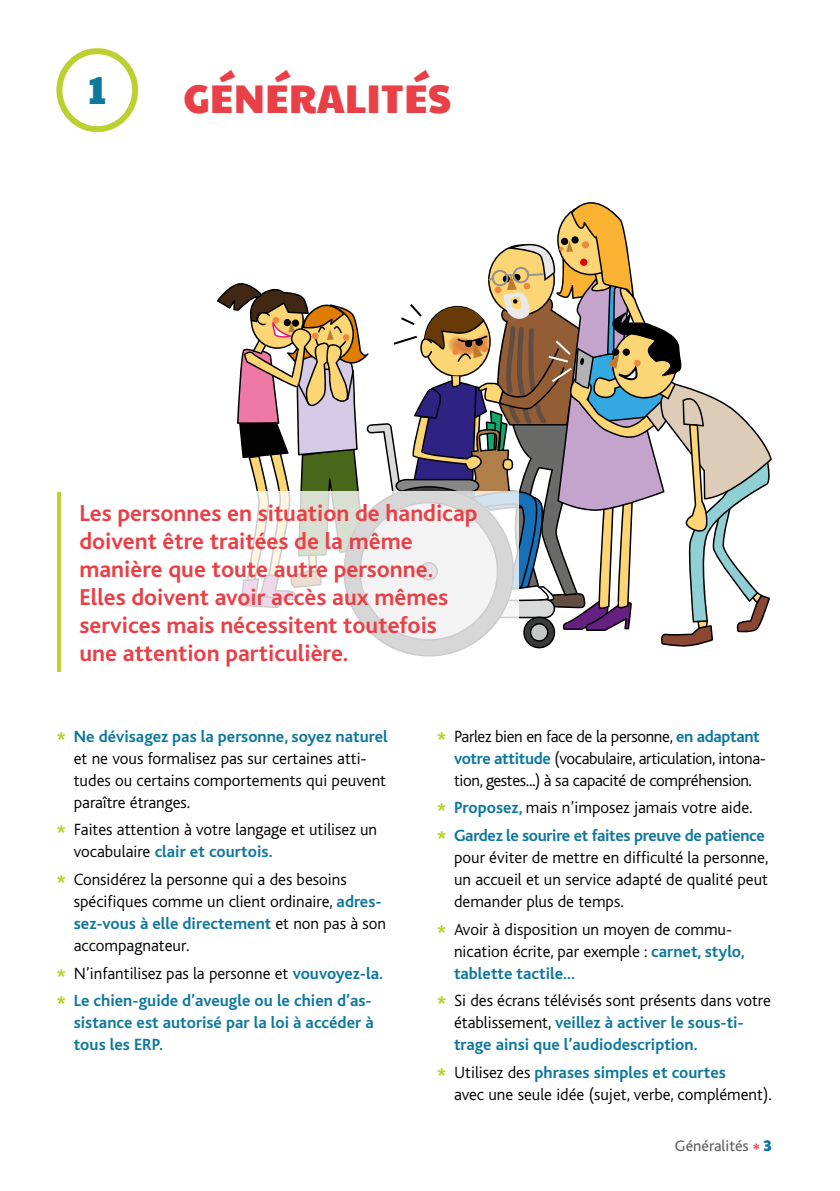
<style>
.page{position:relative;width:840px;height:1191px;background:#fff}
.page>*{position:absolute;margin:0;border:0;box-sizing:border-box;transform-origin:0 0}
.t1{font:40px "Paytone One";color:#e94047}
.t2{font:40px "Paytone One";color:#0f789d}
.t3{font:700 24px/28px "Bliss";color:#e94047}
.t4{font:300 17px/22px "Bliss";color:#000}
.t5{font:700 17px/22px "Bliss";color:#0f789d}
.t6{font:300 17px/22px "Bliss";letter-spacing:-.02em;color:#000}
.t7{font:700 17px/27.6px "Bliss";letter-spacing:-.02em;color:#0f789d}
.t8{font:16px "Bliss";color:#626261}
.s1{font-family:"Paytone One";font-weight:400;color:#bbd031}
.s2{font-weight:700;color:#0f789d}
.s3{font-weight:300;color:#000}
.s4{font-weight:700;color:#e94047}
.s5{font-family:"Paytone One";color:#0f789d}
</style>
<div class="page">
<svg style="left:217px;top:202px;width:554px;height:447px"></svg>
<div style="left:56px;top:48px;width:82px;height:84px;border:6px solid #bbd031;border-radius:50%"></div>
<svg style="left:217px;top:492px;width:301px;height:165px"></svg>
<hr style="left:57px;top:492px;width:4px;height:180px;background:#bbd031">
<h1 class="t2" style="left:88px;top:58px;width:20px">1</h1>
<h1 class="t1" style="left:183px;top:67px;width:269px">GÉNÉRALITÉS</h1>
<h2 class="t3" style="left:79px;top:500px;width:399px">Les personnes en situation de handicap doivent être traitées de la même manière que toute autre personne.<br>Elles doivent avoir accès aux mêmes services mais nécessitent toutefois une attention particulière.</h2>
<p class="t4" style="left:74px;top:725px;width:315px;text-indent:-17px"><span class="s1">*</span> <span class="s2">Ne dévisagez pas la personne, soyez naturel </span>et ne vous formalisez pas sur certaines atti&shy;tudes ou certains comportements qui peuvent paraître étranges.</p>
<p class="t4" style="left:74px;top:819px;width:305px;text-indent:-17px"><span class="s1">*</span> Faites attention à votre langage et utilisez un vocabulaire <span class="s2">clair et courtois.</span></p>
<p class="t4" style="left:74px;top:868px;width:313px;text-indent:-17px"><span class="s1">*</span> Considérez la personne qui a des besoins spécifiques comme un client ordinaire, <span class="s2">adres&shy;sez-vous à elle directement</span> et non pas à son accompagnateur.</p>
<p class="t5" style="left:57px;top:959px;width:327px;line-height:27.6px"><span class="s1">*</span> <span class="s3">N’infantilisez pas la personne et</span> vouvoyez-la. <span class="s1">*</span> Le chien-guide d’aveugle ou le chien d’as-</p>
<p class="t5" style="left:74px;top:1012px;width:301px">sistance est autorisé par la loi à accéder à tous les ERP.</p>
<p class="t6" style="left:454px;top:725px;width:313px;text-indent:-17px"><span class="s1">*</span> Parlez bien en face de la personne, <span class="s2">en adaptant votre attitude</span> (vocabulaire, articulation, intona&shy;tion, gestes...) à sa capacité de compréhension.</p>
<p class="t7" style="left:437px;top:794px;width:329px"><span class="s1">*</span> Proposez, <span class="s3">mais n’imposez jamais votre aide. </span><span class="s1">*</span> Gardez le sourire et faites preuve de patience</p>
<p class="t4" style="left:454px;top:846px;width:316px;text-align:justify">pour éviter de mettre en difficulté la personne, un accueil et un service adapté de qualité peut demander plus de temps.</p>
<p class="t4" style="left:454px;top:918px;width:292px;text-indent:-17px"><span class="s1">*</span> Avoir à disposition un moyen de commu&shy;nication écrite, par exemple : <span class="s2">carnet, stylo, tablette tactile...</span></p>
<p class="t5" style="left:454px;top:990px;width:318px;text-indent:-17px"><span class="s1">*</span> <span class="s3">Si des écrans télévisés sont présents dans votre établissement,</span> veillez à activer le sous-ti&shy;trage ainsi que l’audiodescription.</p>
<p class="t4" style="left:454px;top:1061px;width:319px;text-indent:-17px"><span class="s1">*</span> Utilisez des <span class="s2">phrases simples et courtes<br></span>avec une seule idée (sujet, verbe, complément).</p>
<p class="t8" style="left:674px;top:1136px;width:98px">Généralités <span class="s4">*</span> <span class="s5">3</span></p>
</div>
